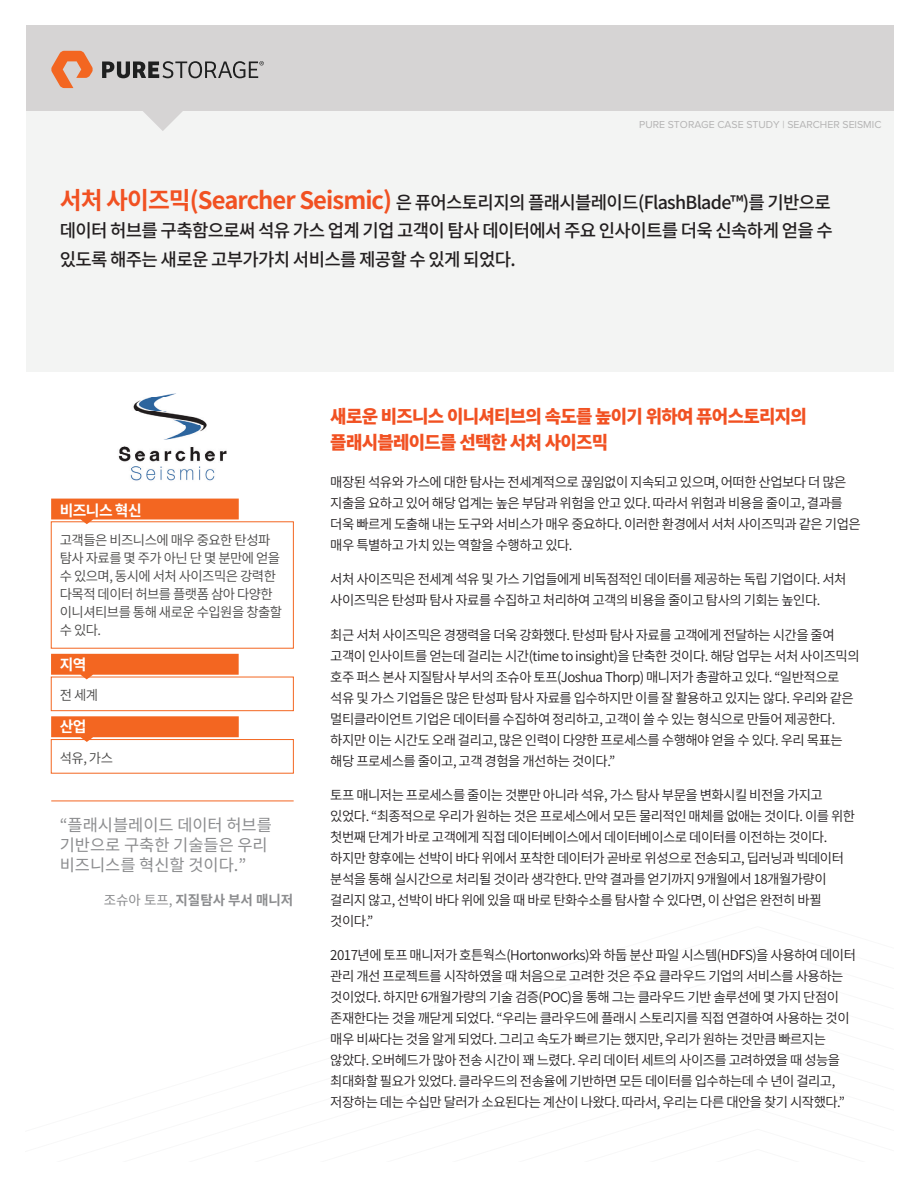
<style>
.page{position:relative;width:919px;height:1187px;background:#fff}
.page>*{position:absolute;margin:0;border:0;box-sizing:border-box;transform-origin:0 0}
.t1{font:500 18px/28.5px "Noto Sans CJ Kkr";letter-spacing:-.04em;color:#231f20;text-align:justify}
.t2{font:900 18px/25.5px "Noto Sans CJ Kkr";letter-spacing:-.04em;color:#f15122}
.t3{font:16.5px/19.8px "Noto Sans CJ Kkr";color:#8c8d8f}
.t4{font:700 15px "Noto Sans CJ Kkr";letter-spacing:-.04em;color:#fff}
.t5{font:600 13.5px/21px "Noto Sans CJ Kkr";letter-spacing:-.04em;color:#231f20}
.t6{font:600 13.5px/18px "Noto Sans CJ Kkr";letter-spacing:-.04em;color:#474645}
.t7{font:700 13.5px "Noto Sans CJ Kkr";color:#8c8d8f}
.t8{font:10.5px "Proxima Nova";color:#b4b3b3}
.s1{font-weight:700;font-size:24px;color:#f15122}
.s2{font-weight:400}
</style>
<div class="page">
<svg style="left:51px;top:716px;width:188px;height:26px;background:#f47d43"></svg>
<svg style="left:51px;top:498px;width:188px;height:26px;background:#f47d43"></svg>
<svg style="left:51px;top:653px;width:188px;height:26px;background:#f47d43"></svg>
<div style="left:26px;top:26px;width:867px;height:346px;background:#f3f4f3"></div>
<div style="left:26px;top:26px;width:867px;height:85px;background:#d6d4d4"></div>
<svg style="left:51px;top:51px;width:42px;height:37px"></svg>
<svg style="left:102px;top:61px;width:162px;height:70px"></svg>
<hr style="left:51px;top:800px;width:242px;height:1px;background:#f36621">
<img style="left:118px;top:393px;width:109px;height:88px">
<p class="t8" style="left:639px;top:116px;width:244px">PURE STORAGE CASE STUDY | SEARCHER SEISMIC</p>
<h1 class="t1" style="left:60px;top:188px;width:774px"><span class="s1">서처 사이즈믹(Searcher Seismic)</span> 은 퓨어스토리지의 플래시블레이드(FlashBlade™)를 기반으로 데이터 허브를 구축함으로써 석유 가스 업계 기업 고객이 탐사 데이터에서 주요 인사이트를 더욱 신속하게 얻을 수 있도록 해주는 새로운 고부가가치 서비스를 제공할 수 있게 되었다.</h1>
<p class="t4" style="left:60px;top:502px;width:83px">비즈니스 혁신</p>
<p class="t6" style="left:60px;top:531px;width:224px">고객들은 비즈니스에 매우 중요한 탄성파 탐사 자료를 몇 주가 아닌 단 몇 분만에 얻을 수 있으며, 동시에 서처 사이즈믹은 강력한 다목적 데이터 허브를 플랫폼 삼아 다양한 이니셔티브를 통해 새로운 수입원을 창출할 수 있다.</p>
<p class="t4" style="left:60px;top:656px;width:28px">지역</p>
<p class="t6" style="left:60px;top:685px;width:40px">전 세계</p>
<p class="t4" style="left:60px;top:718px;width:28px">산업</p>
<p class="t6" style="left:60px;top:748px;width:55px">석유, 가스</p>
<p class="t3" style="left:60px;top:815px;width:214px">“플래시블레이드 데이터 허브를 기반으로 구축한 기술들은 우리 비즈니스를 혁신할 것이다.”</p>
<p class="t7" style="left:104px;top:892px;width:191px"><span class="s2">조슈아 토프,</span> 지질탐사 부서 매니저</p>
<h1 class="t2" style="left:330px;top:404px;width:478px">새로운 비즈니스 이니셔티브의 속도를 높이기 위하여 퓨어스토리지의 플래시블레이드를 선택한 서처 사이즈믹</h1>
<p class="t5" style="left:330px;top:472px;width:532px">매장된 석유와 가스에 대한 탐사는 전세계적으로 끊임없이 지속되고 있으며, 어떠한 산업보다 더 많은 지출을 요하고 있어 해당 업계는 높은 부담과 위험을 안고 있다. 따라서 위험과 비용을 줄이고, 결과를 더욱 빠르게 도출해 내는 도구와 서비스가 매우 중요하다. 이러한 환경에서 서처 사이즈믹과 같은 기업은 매우 특별하고 가치 있는 역할을 수행하고 있다.</p>
<p class="t5" style="left:330px;top:569px;width:517px">서처 사이즈믹은 전세계 석유 및 가스 기업들에게 비독점적인 데이터를 제공하는 독립 기업이다. 서처 사이즈믹은 탄성파 탐사 자료를 수집하고 처리하여 고객의 비용을 줄이고 탐사의 기회는 높인다.</p>
<p class="t5" style="left:330px;top:624px;width:531px">최근 서처 사이즈믹은 경쟁력을 더욱 강화했다. 탄성파 탐사 자료를 고객에게 전달하는 시간을 줄여 고객이 인사이트를 얻는데 걸리는 시간(time to insight)을 단축한 것이다. 해당 업무는 서처 사이즈믹의 호주 퍼스 본사 지질탐사 부서의 조슈아 토프(Joshua Thorp) 매니저가 총괄하고 있다. “일반적으로 석유 및 가스 기업들은 많은 탄성파 탐사 자료를 입수하지만 이를 잘 활용하고 있지는 않다. 우리와 같은 멀티클라이언트 기업은 데이터를 수집하여 정리하고, 고객이 쓸 수 있는 형식으로 만들어 제공한다. 하지만 이는 시간도 오래 걸리고, 많은 인력이 다양한 프로세스를 수행해야 얻을 수 있다. 우리 목표는 해당 프로세스를 줄이고, 고객 경험을 개선하는 것이다.”</p>
<p class="t5" style="left:330px;top:784px;width:526px">토프 매니저는 프로세스를 줄이는 것뿐만 아니라 석유, 가스 탐사 부문을 변화시킬 비전을 가지고 있었다. “최종적으로 우리가 원하는 것은 프로세스에서 모든 물리적인 매체를 없애는 것이다. 이를 위한 첫번째 단계가 바로 고객에게 직접 데이터베이스에서 데이터베이스로 데이터를 이전하는 것이다. 하지만 향후에는 선박이 바다 위에서 포착한 데이터가 곧바로 위성으로 전송되고, 딥러닝과 빅데이터 분석을 통해 실시간으로 처리될 것이라 생각한다. 만약 결과를 얻기까지 9개월에서 18개월가량이 걸리지 않고, 선박이 바다 위에 있을 때 바로 탄화수소를 탐사할 수 있다면, 이 산업은 완전히 바뀔 것이다.”</p>
<p class="t5" style="left:330px;top:944px;width:527px">2017년에 토프 매니저가 호튼웍스(Hortonworks)와 하둡 분산 파일 시스템(HDFS)을 사용하여 데이터 관리 개선 프로젝트를 시작하였을 때 처음으로 고려한 것은 주요 클라우드 기업의 서비스를 사용하는 것이었다. 하지만 6개월가량의 기술 검증(POC)을 통해 그는 클라우드 기반 솔루션에 몇 가지 단점이 존재한다는 것을 깨닫게 되었다. “우리는 클라우드에 플래시 스토리지를 직접 연결하여 사용하는 것이 매우 비싸다는 것을 알게 되었다. 그리고 속도가 빠르기는 했지만, 우리가 원하는 것만큼 빠르지는 않았다. 오버헤드가 많아 전송 시간이 꽤 느렸다. 우리 데이터 세트의 사이즈를 고려하였을 때 성능을 최대화할 필요가 있었다. 클라우드의 전송율에 기반하면 모든 데이터를 입수하는데 수 년이 걸리고, 저장하는 데는 수십만 달러가 소요된다는 계산이 나왔다. 따라서, 우리는 다른 대안을 찾기 시작했다.”</p>
</div>
